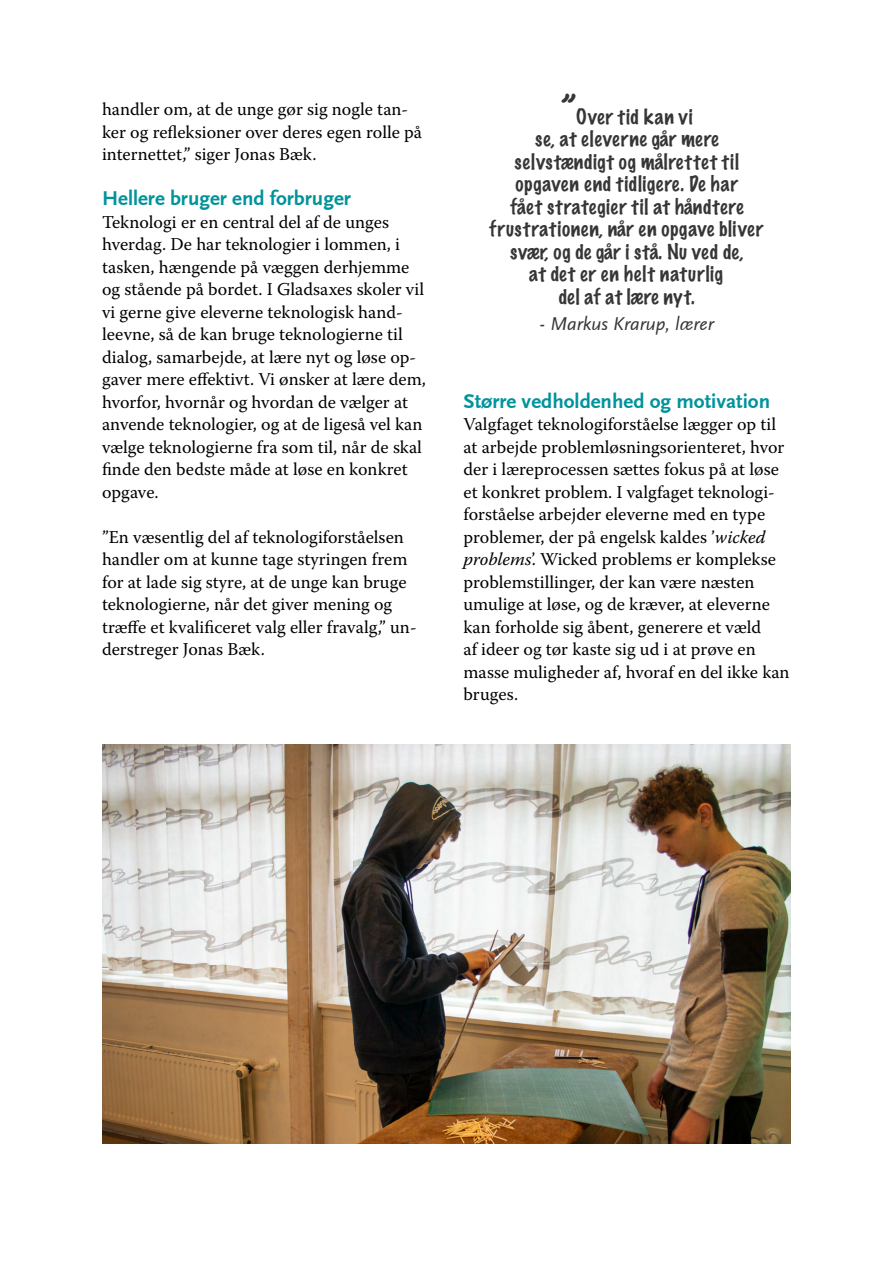
<style>
.page{position:relative;width:893px;height:1263px;background:#fff}
.page>*{position:absolute;margin:0;border:0;box-sizing:border-box;transform-origin:0 0}
.t1{font:700 21px "Scala Sans";color:#00939c}
.t2{font:100 19.5px/22.5px "Marker Felt";letter-spacing:.035em;color:#373636;text-align:center}
.t3{font:italic 19.5px "Scala Sans";color:#373636}
.t4{font:18px/22.5px "Warnock Pro";color:#000}
.s1{font-size:39px}
.s2{font-style:italic}
</style>
<div class="page">
<img style="left:102px;top:744px;width:689px;height:400px">
<p class="t4" style="left:102px;top:98px;width:322px">handler om, at de unge gør sig nogle tan&shy;ker og refleksioner over deres egen rolle på internettet,” siger Jonas Bæk.</p>
<p class="t1" style="left:102px;top:187px;width:250px">Hellere bruger end forbruger</p>
<p class="t4" style="left:102px;top:210px;width:325px">Teknologi er en central del af de unges hverdag. De har teknologier i lommen, i tasken, hængende på væggen derhjemme og stående på bordet. I Gladsaxes skoler vil vi gerne give eleverne teknologisk hand&shy;leevne, så de kan bruge teknologierne til dialog, samarbejde, at lære nyt og løse op&shy;gaver mere effektivt. Vi ønsker at lære dem, hvorfor, hvornår og hvordan de vælger at anvende teknologier, og at de ligeså vel kan vælge teknologierne fra som til, når de skal finde den bedste måde at løse en konkret opgave.</p>
<p class="t4" style="left:102px;top:525px;width:316px">”En væsentlig del af teknologiforståelsen handler om at kunne tage styringen frem for at lade sig styre, at de unge kan bruge teknologierne, når det giver mening og træffe et kvalificeret valg eller fravalg,” un&shy;derstreger Jonas Bæk.</p>
<p class="t2" style="left:489px;top:105px;width:276px"><span class="s1">”</span>Over tid kan vi<br>se, at eleverne går mere selvstændigt og målrettet til opgaven end tidligere. De har<br>fået strategier til at håndtere frustrationen, når en opgave bliver svær, og de går i stå. Nu ved de,<br>at det er en helt naturlig<br>del af at lære nyt.</p>
<p class="t3" style="left:540px;top:313px;width:175px">- Markus Krarup, lærer</p>
<p class="t1" style="left:463px;top:390px;width:308px">Større vedholdenhed og motivation</p>
<p class="t4" style="left:463px;top:413px;width:328px">Valgfaget teknologiforståelse lægger op til at arbejde problemløsningsorienteret, hvor der i læreprocessen sættes fokus på at løse et konkret problem. I valgfaget teknologi&shy;forståelse arbejder eleverne med en type problemer, der på engelsk kaldes ’<span class="s2">wicked problems</span>’. Wicked problems er komplekse problemstillinger, der kan være næsten umulige at løse, og de kræver, at eleverne kan forholde sig åbent, generere et væld<br>af ideer og tør kaste sig ud i at prøve en masse muligheder af, hvoraf en del ikke kan bruges.</p>
</div>
